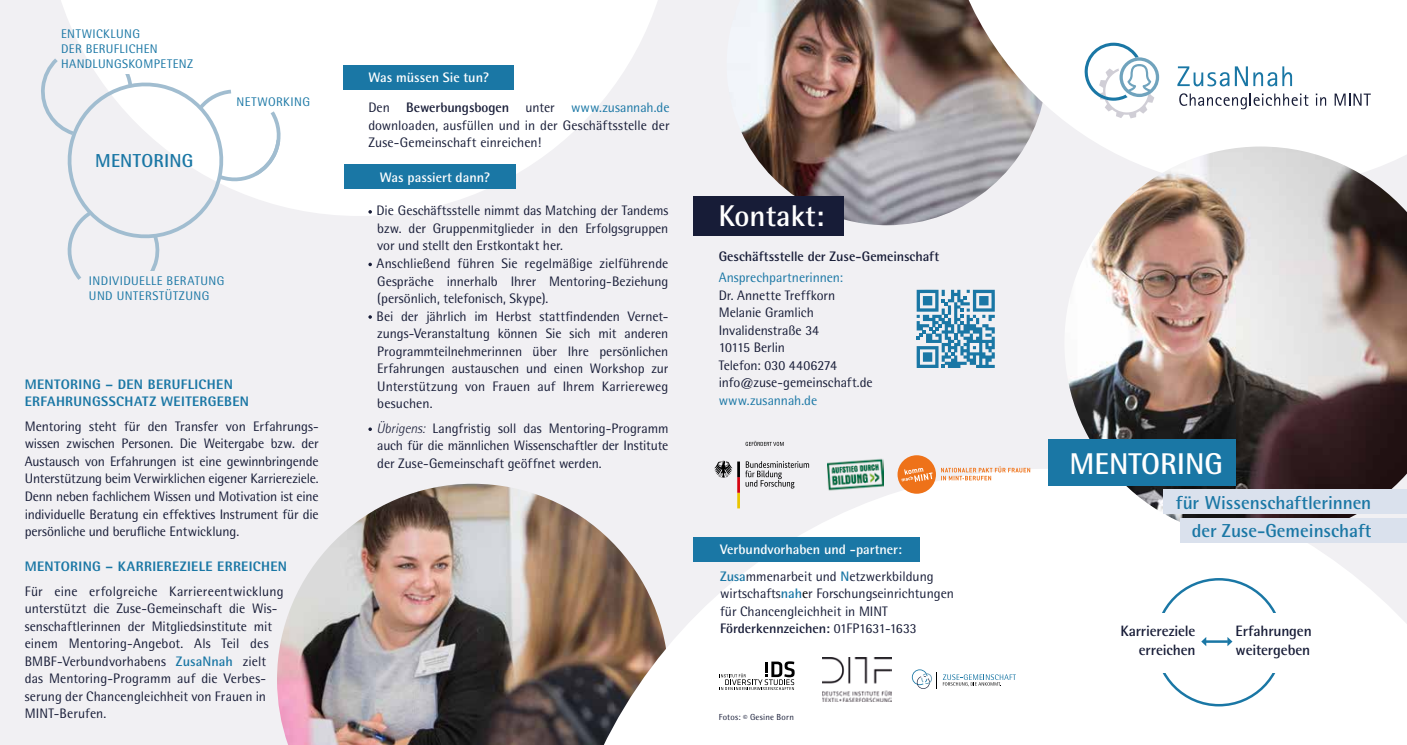
<style>
.page{position:relative;width:1407px;height:745px;background:#fff}
.page>*{position:absolute;margin:0;border:0;box-sizing:border-box;transform-origin:0 0}
.t1{font:700 30px "Rotis Semi Sans Std";color:#fff}
.t2{font:700 18.75px/28px "Rotis Semi Sans Std";color:#1a77a5;text-align:right}
.t3{font:700 15px/18.8px "Rotis Semi Sans Std";letter-spacing:-.01em;color:#171c37}
.t4{font:13.75px/17.5px "Rotis Semi Sans Std";color:#171c37}
.t5{font:800 13.75px/17.5px "Rotis Semi Sans Std";letter-spacing:.025em;color:#1a77a5}
.t6{font:700 13.75px "Rotis Semi Sans Std";color:#fff}
.t7{font:13.75px "Rotis Semi Sans Std";letter-spacing:-.005em;color:#1a77a5}
.t8{font:700 13.75px "Rotis Semi Sans Std";letter-spacing:-.005em;color:#171c37}
.t9{font:12.5px/15px "Rotis Semi Sans Std";letter-spacing:.035em;color:#1a77a5}
.t10{font:8.75px "Rotis Semi Sans Std";letter-spacing:.025em;color:#171c37}
.s1{font-weight:700;color:#1a77a5}
.s2{font-weight:700}
.s3{color:#1a77a5}
.s4{font-weight:300;font-style:italic}
.s5{color:#000}
</style>
<div class="page">
<div style="left:0;top:0;width:1407px;height:744px;background:#f1f0f3"></div>
<svg style="left:61px;top:0;width:597px;height:216px;fill:#fff"></svg>
<img style="left:277px;top:483px;width:276px;height:261px">
<img style="left:741px;top:0;width:247px;height:225px">
<svg style="left:939px;top:0;width:468px;height:189px;fill:#fff"></svg>
<svg style="left:553px;top:468px;width:854px;height:276px;fill:#fff"></svg>
<img style="left:1064px;top:146px;width:343px;height:393px">
<svg style="left:1177px;top:66px;width:52px;height:20px"></svg>
<svg style="left:1235px;top:66px;width:57px;height:20px"></svg>
<svg style="left:1179px;top:93px;width:129px;height:16px"></svg>
<svg style="left:1315px;top:93px;width:11px;height:13px"></svg>
<svg style="left:1334px;top:93px;width:37px;height:13px"></svg>
<svg style="left:1084px;top:43px;width:75px;height:75px"></svg>
<div style="left:693px;top:196px;width:151px;height:39px;background:#171c37"></div>
<div style="left:344px;top:65px;width:170px;height:25px;background:#1a77a5"></div>
<div style="left:1048px;top:439px;width:187px;height:46px;background:#1a77a5"></div>
<svg style="left:368px;top:210px;width:4px;height:3px"></svg>
<svg style="left:368px;top:262px;width:4px;height:4px"></svg>
<div style="left:344px;top:164px;width:171px;height:25px;background:#1a77a5"></div>
<div style="left:693px;top:536px;width:227px;height:25px;background:#1a77a5"></div>
<svg style="left:719px;top:661px;width:75px;height:28px"></svg>
<img style="left:822px;top:657px;width:69px;height:44px">
<svg style="left:911px;top:669px;width:26px;height:19px"></svg>
<svg style="left:943px;top:673px;width:73px;height:12px"></svg>
<div style="left:1163px;top:489px;width:244px;height:25px;background:#dae1ed"></div>
<div style="left:1180px;top:517px;width:227px;height:25px;background:#dae1ed"></div>
<div style="left:1130px;top:612px;width:185px;height:60px;background:#fff"></div>
<svg style="left:916px;top:289px;width:79px;height:79px"></svg>
<hr style="left:1206px;top:640px;width:22px;height:2px;background:#1a77a5">
<svg style="left:1201px;top:637px;width:5px;height:8px"></svg>
<svg style="left:1227px;top:637px;width:5px;height:8px"></svg>
<svg style="left:701px;top:440px;width:127px;height:90px"></svg>
<img style="left:827px;top:455px;width:57px;height:38px">
<div style="left:897px;top:455px;width:39px;height:38px;background:#ee7219;border-radius:50%"></div>
<svg style="left:901px;top:468px;width:31px;height:13px"></svg>
<svg style="left:941px;top:466px;width:89px;height:14px"></svg>
<svg style="left:41px;top:50px;width:245px;height:230px"></svg>
<div style="left:101px;top:39px;width:38px;height:34px;background:#fff"></div>
<div style="left:89px;top:271px;width:78px;height:34px;background:#f1f0f3"></div>
<p class="t9" style="left:61px;top:26px;width:134px">ENTWICKLUNG<br>DER BERUFLICHEN<br>HANDLUNGSKOMPETENZ</p>
<h2 class="t2" style="left:95px;top:146px;width:100px">MENTORING</h2>
<p class="t9" style="left:236px;top:94px;width:75px">NETWORKING</p>
<p class="t9" style="left:89px;top:273px;width:137px">INDIVIDUELLE BERATUNG<br>UND UNTERSTÜTZUNG</p>
<p class="t5" style="left:25px;top:375px;width:226px">MENTORING – DEN BERUFLICHEN<br>ERFAHRUNGSSCHATZ WEITERGEBEN</p>
<p class="t4" style="left:25px;top:417px;width:295px;text-align:justify">Mentoring steht für den Transfer von Erfahrungs&shy;wissen zwischen Personen. Die Weitergabe bzw. der Austausch von Erfahrungen ist eine gewinnbringende Unterstützung beim Verwirklichen eigener Karriereziele.<br>Denn neben fachlichem Wissen und Motivation ist eine individuelle Beratung ein effektives Instrument für die persönliche und berufliche Entwicklung.</p>
<p class="t5" style="left:25px;top:557px;width:264px">MENTORING – KARRIEREZIELE ERREICHEN</p>
<p class="t4" style="left:25px;top:581px;width:260px">Für eine erfolgreiche Karriereentwicklung unterstützt die Zuse-Gemeinschaft die Wis&shy;senschaftlerinnen der Mitgliedsinstitute mit einem Mentoring-Angebot. Als Teil des BMBF-Verbundvorhabens <span class="s1">ZusaNnah</span> zielt das Mentoring-Programm auf die Verbes&shy;serung der Chancengleichheit von Frauen in MINT-Berufen.</p>
<p class="t6" style="left:368px;top:69px;width:122px">Was müssen Sie tun?</p>
<p class="t4" style="left:368px;top:99px;width:303px;text-align:justify">Den <span class="s2">Bewerbungsbogen</span> unter <span class="s3">www.zusannah.de </span>downloaden, ausfüllen und in der Geschäftsstelle der Zuse-Gemeinschaft einreichen!</p>
<p class="t6" style="left:380px;top:169px;width:112px">Was passiert dann?</p>
<p class="t4" style="left:376px;top:202px;width:293px">Die Geschäftsstelle nimmt das Matching der Tandems bzw. der Gruppenmitglieder in den Erfolgsgruppen vor und stellt den Erstkontakt her.<br>Anschließend führen Sie regelmäßige zielführende Gespräche innerhalb Ihrer Mentoring-Beziehung (persönlich, telefonisch, Skype).<br>Bei der jährlich im Herbst stattfindenden Vernet&shy;zungs-Veranstaltung können Sie sich mit anderen Programmteilnehmerinnen über Ihre persönlichen Erfahrungen austauschen und einen Workshop zur Unterstützung von Frauen auf Ihrem Karriereweg besuchen.</p>
<p class="t4" style="left:376px;top:419px;width:293px;text-align:justify"><span class="s4">Übrigens:</span> Langfristig soll das Mentoring-Programm auch für die männlichen Wissenschaftler der Institute der Zuse-Gemeinschaft geöffnet werden.</p>
<h1 class="t1" style="left:718px;top:198px;width:107px">Kontakt:</h1>
<p class="t8" style="left:719px;top:248px;width:222px">Geschäftsstelle der Zuse-Gemeinschaft</p>
<p class="t7" style="left:719px;top:269px;width:126px">Ansprechpartnerinnen:</p>
<p class="t4" style="left:719px;top:286px;width:156px">Dr. Annette Treffkorn<br>Melanie Gramlich<br>Invalidenstraße 34<br>10115 Berlin<br>Telefon: 030 4406274 info@zuse-gemeinschaft.de</p>
<p class="t7" style="left:719px;top:392px;width:100px">www.zusannah.de</p>
<p class="t6" style="left:720px;top:541px;width:183px">Verbundvorhaben und -partner:</p>
<p class="t4" style="left:720px;top:566px;width:235px"><span class="s1">Zusa</span>mmenarbeit und <span class="s1">N</span>etzwerkbildung wirtschafts<span class="s1">nah</span><span class="s5">e</span>r Forschungseinrichtungen für Chancengleichheit in MINT <span class="s2">Förderkennzeichen:</span> 01FP1631-1633</p>
<p class="t10" style="left:719px;top:711px;width:77px">Fotos: © Gesine Born</p>
<h1 class="t1" style="left:1069px;top:444px;width:155px">MENTORING</h1>
<h2 class="t2" style="left:1176px;top:487px;width:197px">für Wissenschaftlerinnen der Zuse-Gemeinschaft</h2>
<p class="t3" style="left:1120px;top:621px;width:77px;text-align:right">Karriereziele erreichen</p>
<p class="t3" style="left:1235px;top:621px;width:78px">Erfahrungen weitergeben</p>
</div>
